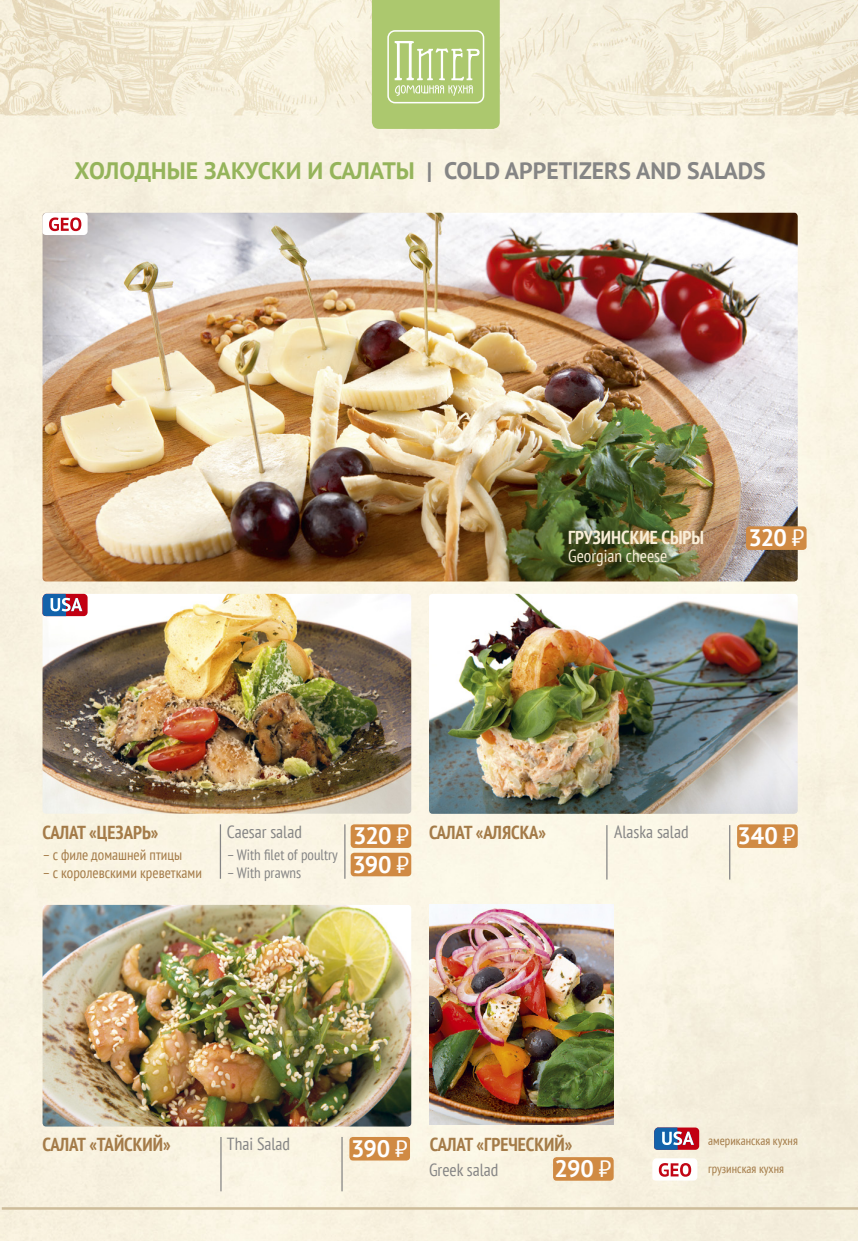
<style>
.page{position:relative;width:858px;height:1241px;background:#fff}
.page>*{position:absolute;margin:0;border:0;box-sizing:border-box;transform-origin:0 0}
.t1{font:700 23.75px "PT Sans";color:#858585}
.t2{font:700 23.75px/28.4px "PT Sans";letter-spacing:-.035em;color:#fff}
.t3{font:700 condensed 18.75px "PT Sans";color:#a47b48}
.t4{font:700 condensed 18.75px "PT Sans";color:#f9eed7}
.t5{font:condensed 17.5px "PT Sans";color:#858585}
.t6{font:condensed 17.5px "PT Sans";color:#f9eed7}
.t7{font:condensed 15px "PT Sans";color:#a47b48}
.t8{font:condensed 15px "PT Sans";color:#858585}
.t9{font:condensed 12.5px "PT Sans";color:#a47b48}
.s1{color:#95b45b}
.s2{font-weight:400}
</style>
<div class="page">
<img style="left:0;top:0;width:857px;height:1240px">
<hr style="left:2px;top:1206px;width:855px;height:3px;background:#cdbc9a">
<svg style="left:372px;top:0;width:127px;height:129px;background:#b3cd7b"></svg>
<img style="left:43px;top:213px;width:754px;height:368px">
<div style="left:746px;top:526px;width:60px;height:24px;background:#d08a43;border-radius:4px"></div>
<img style="left:429px;top:904px;width:184px;height:220px">
<hr style="left:729px;top:825px;width:1px;height:54px;background:#858585">
<hr style="left:606px;top:825px;width:1px;height:54px;background:#858585">
<div style="left:553px;top:1156px;width:60px;height:24px;background:#d08a43;border-radius:4px"></div>
<div style="left:737px;top:824px;width:60px;height:23px;background:#d08a43;border-radius:4px"></div>
<svg style="left:652px;top:1158px;width:45px;height:22px"></svg>
<hr style="left:344px;top:824px;width:1px;height:54px;background:#858585">
<hr style="left:220px;top:824px;width:1px;height:54px;background:#858585">
<div style="left:350px;top:824px;width:61px;height:23px;background:#d08a43;border-radius:4px"></div>
<div style="left:350px;top:852px;width:61px;height:24px;background:#d08a43;border-radius:4px"></div>
<img style="left:43px;top:593px;width:368px;height:220px">
<img style="left:429px;top:593px;width:368px;height:220px">
<svg style="left:43px;top:213px;width:45px;height:22px"></svg>
<hr style="left:220px;top:1136px;width:1px;height:55px;background:#858585">
<hr style="left:341px;top:1136px;width:1px;height:55px;background:#858585">
<div style="left:349px;top:1136px;width:61px;height:24px;background:#d08a43;border-radius:4px"></div>
<img style="left:43px;top:904px;width:368px;height:222px">
<svg style="left:43px;top:593px;width:45px;height:23px"></svg>
<svg style="left:654px;top:1127px;width:45px;height:22px"></svg>
<p class="t1" style="left:74px;top:155px;width:693px"><span class="s1">ХОЛОДНЫЕ ЗАКУСКИ И САЛАТЫ</span> | COLD APPETIZERS AND SALADS</p>
<p class="t4" style="left:568px;top:525px;width:137px">ГРУЗИНСКИЕ СЫРЫ</p>
<p class="t6" style="left:568px;top:544px;width:101px">Georgian cheese</p>
<p class="t2" style="left:748px;top:523px;width:57px">320 <span class="s2">₷</span></p>
<p class="t3" style="left:43px;top:820px;width:117px">САЛАТ «ЦЕЗАРЬ»</p>
<p class="t2" style="left:737px;top:821px;width:59px">340 <span class="s2">₷</span></p>
<p class="t8" style="left:227px;top:845px;width:112px">– With filet of poultry</p>
<p class="t8" style="left:227px;top:863px;width:76px">– With prawns</p>
<p class="t3" style="left:429px;top:820px;width:119px">САЛАТ «АЛЯСКА»</p>
<p class="t5" style="left:614px;top:820px;width:76px">Alaska salad</p>
<p class="t5" style="left:227px;top:820px;width:77px">Caesar salad</p>
<p class="t2" style="left:352px;top:821px;width:58px">320 <span class="s2">₷<br></span>390 <span class="s2">₷</span></p>
<p class="t7" style="left:43px;top:845px;width:141px">– с филе домашней птицы</p>
<p class="t7" style="left:43px;top:863px;width:161px">– с королевскими креветками</p>
<p class="t3" style="left:43px;top:1131px;width:130px">САЛАТ «ТАЙСКИЙ»</p>
<p class="t5" style="left:227px;top:1132px;width:65px">Thai Salad</p>
<p class="t2" style="left:351px;top:1133px;width:58px">390 <span class="s2">₷</span></p>
<p class="t9" style="left:708px;top:1132px;width:91px">американская кухня</p>
<p class="t9" style="left:708px;top:1160px;width:77px">грузинская кухня</p>
<p class="t3" style="left:430px;top:1131px;width:144px">САЛАТ «ГРЕЧЕСКИЙ»</p>
<p class="t5" style="left:429px;top:1157px;width:71px">Greek salad</p>
<p class="t2" style="left:554px;top:1153px;width:58px">290 <span class="s2">₷</span></p>
</div>
